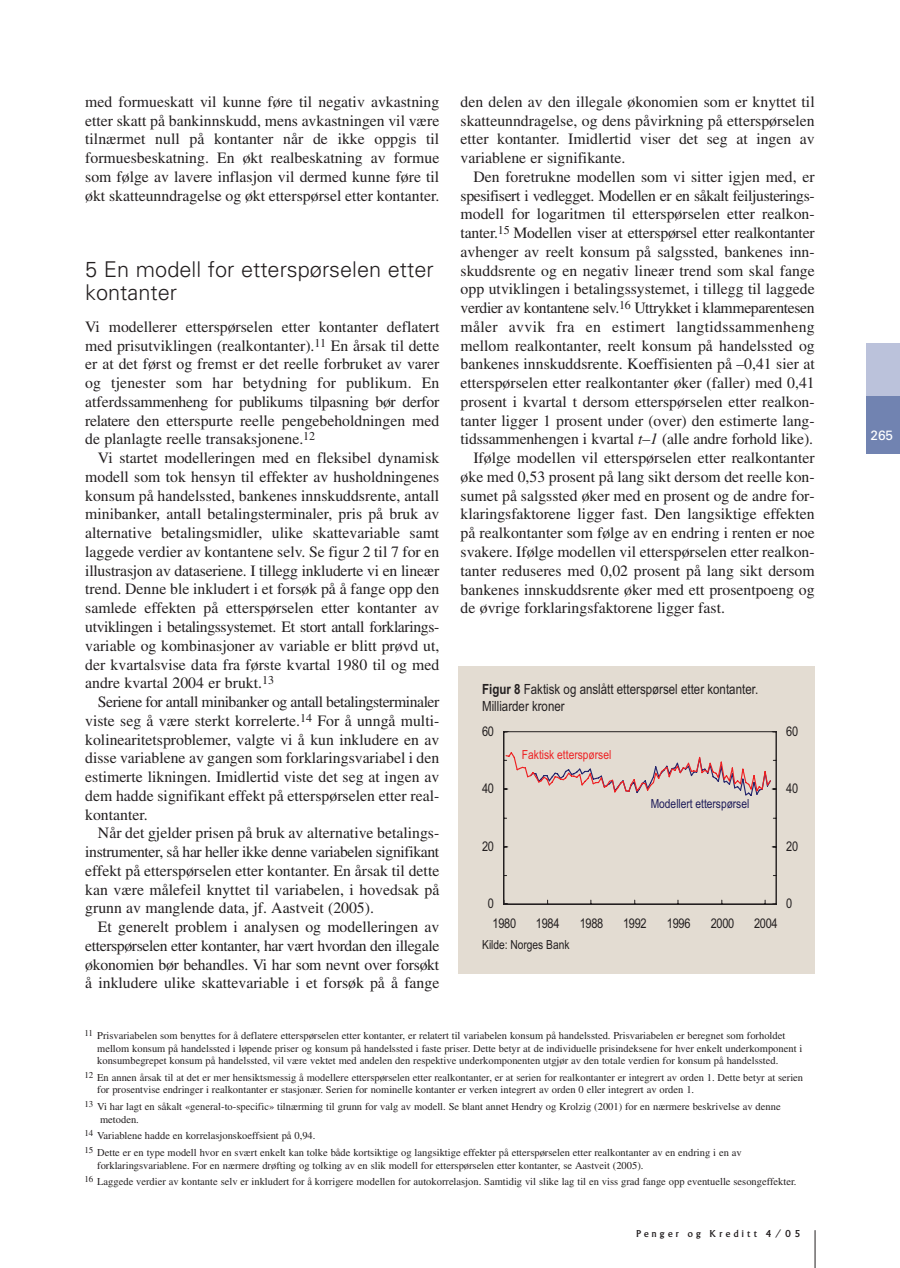
<style>
.page{position:relative;width:900px;height:1268px;background:#fff}
.page>*{position:absolute;margin:0;border:0;box-sizing:border-box;transform-origin:0 0}
.t1{font:300 21.75px/23.2px "Univers";color:#231f20}
.t2{font:15.75px/18.8px "Times";color:#231f20;text-align:justify}
.t3{font:15.75px "Times";letter-spacing:-.025em;color:#231f20}
.t4{font:15.75px "Times";letter-spacing:.02em;color:#231f20}
.t5{font:14.1px/17px "Arial Narrow";color:#231f20}
.t6{font:13.5px "Arial Narrow";letter-spacing:-.02em;color:#231f20}
.t7{font:13.5px "Univers";color:#fff}
.t8{font:12.45px "Arial Narrow";color:#1d1b59}
.t9{font:12.45px "Arial Narrow";color:#ee2123}
.t10{font:12.45px "Arial Narrow";color:#231f20}
.t11{font:10.5px/12.6px "Times";color:#231f20}
.t12{font:10.5px "Albertus";letter-spacing:.31em;color:#231f20}
.s1{font-style:italic}
.s2{font-weight:700}
</style>
<div class="page">
<svg style="left:458px;top:343px;width:442px;height:924px"></svg>
<p class="t2" style="left:85px;top:94px;width:356px">med formueskatt vil kunne føre til negativ avkastning etter skatt på bankinnskudd, mens avkastningen vil være tilnærmet null på kontanter når de ikke oppgis til formuesbeskatning. En økt realbeskatning av formue som følge av lavere inflasjon vil dermed kunne føre til økt skatteunndragelse og økt etterspørsel etter kontanter.</p>
<h1 class="t1" style="left:85px;top:260px;width:350px">5 En modell for etterspørselen etter kontanter</h1>
<p class="t2" style="left:85px;top:319px;width:356px">Vi modellerer etterspørselen etter kontanter deflatert med prisutviklingen (realkontanter).<sup>11</sup> En årsak til dette er at det først og fremst er det reelle forbruket av varer og tjenester som har betydning for publikum. En atferdssammenheng for publikums tilpasning bør derfor relatere den etterspurte reelle pengebeholdningen med de planlagte reelle transaksjonene.<sup>12</sup></p>
<p class="t2" style="left:85px;top:450px;width:356px;text-indent:13px">Vi startet modelleringen med en fleksibel dynamisk modell som tok hensyn til effekter av husholdningenes konsum på handelssted, bankenes innskuddsrente, antall minibanker, antall betalingsterminaler, pris på bruk av alternative betalingsmidler, ulike skattevariable samt laggede verdier av kontantene selv. Se figur 2 til 7 for en illustrasjon av dataseriene. I tillegg inkluderte vi en lineær trend. Denne ble inkludert i et forsøk på å fange opp den samlede effekten på etterspørselen etter kontanter av utviklingen i betalingssystemet. Et stort antall forklarings&shy;variable og kombinasjoner av variable er blitt prøvd ut, der kvartalsvise data fra første kvartal 1980 til og med andre kvartal 2004 er brukt.<sup>13</sup></p>
<p class="t2" style="left:85px;top:694px;width:356px;text-indent:13px">Seriene for antall minibanker og antall betalingsterminaler viste seg å være sterkt korrelerte.<sup>14</sup> For å unngå multi&shy;kolinearitetsproblemer, valgte vi å kun inkludere en av disse variablene av gangen som forklaringsvariabel i den estimerte likningen. Imidlertid viste det seg at ingen av dem hadde signifikant effekt på etterspørselen etter real&shy;kontanter.</p>
<p class="t2" style="left:85px;top:825px;width:356px;text-indent:13px">Når det gjelder prisen på bruk av alternative betalings&shy;instrumenter, så har heller ikke denne variabelen signifikant effekt på etterspørselen etter kontanter. En årsak til dette kan være målefeil knyttet til variabelen, i hovedsak på grunn av manglende data, jf. Aastveit (2005).</p>
<p class="t2" style="left:85px;top:919px;width:356px;text-indent:13px">Et generelt problem i analysen og modelleringen av etterspørselen etter kontanter, har vært hvordan den illegale økonomien bør behandles. Vi har som nevnt over forsøkt å inkludere ulike skattevariable i et forsøk på å fange</p>
<p class="t2" style="left:461px;top:94px;width:356px">den delen av den illegale økonomien som er knyttet til skatteunndragelse, og dens påvirkning på etterspørselen etter kontanter. Imidlertid viser det seg at ingen av variablene er signifikante.</p>
<p class="t2" style="left:473px;top:169px;width:343px">Den foretrukne modellen som vi sitter igjen med, er</p>
<p class="t3" style="left:461px;top:190px;width:356px">spesifisert i vedlegget. Modellen er en såkalt feiljusterings-</p>
<p class="t2" style="left:461px;top:206px;width:356px">modell for logaritmen til etterspørselen etter realkon-</p>
<p class="t2" style="left:461px;top:225px;width:356px">tanter.<sup>15</sup> Modellen viser at etterspørsel etter realkontanter</p>
<p class="t2" style="left:461px;top:244px;width:356px">avhenger av reelt konsum på salgssted, bankenes inn-</p>
<p class="t2" style="left:461px;top:262px;width:356px">skuddsrente og en negativ lineær trend som skal fange</p>
<p class="t2" style="left:461px;top:281px;width:356px">opp utviklingen i betalingssystemet, i tillegg til laggede</p>
<p class="t3" style="left:461px;top:302px;width:356px">verdier av kontantene selv.<sup>16</sup> Uttrykket i klammeparentesen</p>
<p class="t4" style="left:461px;top:321px;width:356px">måler avvik fra en estimert langtidssammenheng</p>
<p class="t2" style="left:461px;top:337px;width:356px">mellom realkontanter, reelt konsum på handelssted og</p>
<p class="t2" style="left:461px;top:356px;width:356px">bankenes innskuddsrente. Koeffisienten på –0,41 sier at</p>
<p class="t2" style="left:461px;top:375px;width:356px">etterspørselen etter realkontanter øker (faller) med 0,41</p>
<p class="t2" style="left:461px;top:394px;width:356px">prosent i kvartal t dersom etterspørselen etter realkon-</p>
<p class="t2" style="left:461px;top:412px;width:356px">tanter ligger 1 prosent under (over) den estimerte lang-</p>
<p class="t2" style="left:461px;top:431px;width:354px">tidssammenhengen i kvartal <span class="s1">t–1</span> (alle andre forhold like).</p>
<p class="t2" style="left:473px;top:450px;width:343px">Ifølge modellen vil etterspørselen etter realkontanter</p>
<p class="t2" style="left:461px;top:469px;width:356px">øke med 0,53 prosent på lang sikt dersom det reelle kon-</p>
<p class="t2" style="left:461px;top:487px;width:356px">sumet på salgssted øker med en prosent og de andre for-</p>
<p class="t2" style="left:461px;top:506px;width:356px">klaringsfaktorene ligger fast. Den langsiktige effekten</p>
<p class="t2" style="left:461px;top:525px;width:356px">på realkontanter som følge av en endring i renten er noe</p>
<p class="t2" style="left:461px;top:544px;width:356px">svakere. Ifølge modellen vil etterspørselen etter realkon-</p>
<p class="t2" style="left:461px;top:562px;width:356px">tanter reduseres med 0,02 prosent på lang sikt dersom</p>
<p class="t2" style="left:461px;top:581px;width:356px">bankenes innskuddsrente øker med ett prosentpoeng og</p>
<p class="t2" style="left:461px;top:600px;width:266px">de øvrige forklaringsfaktorene ligger fast.</p>
<p class="t5" style="left:482px;top:682px;width:278px"><span class="s2">Figur 8</span> Faktisk og anslått etterspørsel etter kontanter.<br>Milliarder kroner</p>
<p class="t6" style="left:482px;top:726px;width:13px">60</p>
<p class="t6" style="left:482px;top:783px;width:13px">40</p>
<p class="t6" style="left:482px;top:841px;width:13px">20</p>
<p class="t9" style="left:522px;top:750px;width:91px">Faktisk etterspørsel</p>
<p class="t8" style="left:651px;top:799px;width:100px">Modellert etterspørsel</p>
<p class="t6" style="left:786px;top:726px;width:13px">60</p>
<p class="t6" style="left:786px;top:783px;width:13px">40</p>
<p class="t6" style="left:786px;top:841px;width:13px">20</p>
<p class="t6" style="left:488px;top:899px;width:8px">0</p>
<p class="t6" style="left:493px;top:919px;width:25px">1980</p>
<p class="t6" style="left:536px;top:919px;width:25px">1984</p>
<p class="t6" style="left:580px;top:919px;width:25px">1988</p>
<p class="t6" style="left:623px;top:919px;width:25px">1992</p>
<p class="t6" style="left:667px;top:919px;width:25px">1996</p>
<p class="t6" style="left:711px;top:919px;width:25px">2000</p>
<p class="t6" style="left:754px;top:919px;width:25px">2004</p>
<p class="t10" style="left:482px;top:940px;width:89px">Kilde: Norges Bank</p>
<p class="t6" style="left:786px;top:899px;width:8px">0</p>
<p class="t11" style="left:97px;top:1030px;width:707px;text-indent:-13px"><sup>11</sup> Prisvariabelen som benyttes for å deflatere etterspørselen etter kontanter, er relatert til variabelen konsum på handelssted. Prisvariabelen er beregnet som forholdet mellom konsum på handelssted i løpende priser og konsum på handelssted i faste priser. Dette betyr at de individuelle prisindeksene for hver enkelt underkomponent i konsumbegrepet konsum på handelssted, vil være vektet med andelen den respektive underkomponenten utgjør av den totale verdien for konsum på handelssted.</p>
<p class="t11" style="left:97px;top:1072px;width:707px;text-indent:-13px"><sup>12</sup> En annen årsak til at det er mer hensiktsmessig å modellere etterspørselen etter realkontanter, er at serien for realkontanter er integrert av orden 1. Dette betyr at serien for prosentvise endringer i realkontanter er stasjonær. Serien for nominelle kontanter er verken integrert av orden 0 eller integrert av orden 1.</p>
<p class="t11" style="left:100px;top:1101px;width:682px;text-indent:-16px"><sup>13</sup> Vi har lagt en såkalt «general-to-specific» tilnærming til grunn for valg av modell. Se blant annet Hendry og Krolzig (2001) for en nærmere beskrivelse av denne metoden.</p>
<p class="t11" style="left:84px;top:1128px;width:659px;line-height:16.6px"><sup>14</sup> Variablene hadde en korrelasjonskoeffsient på 0,94.<br><sup>15</sup> Dette er en type modell hvor en svært enkelt kan tolke både kortsiktige og langsiktige effekter på etterspørselen etter realkontanter av en endring i en av</p>
<p class="t11" style="left:84px;top:1157px;width:714px;line-height:16.6px;text-indent:13px">forklaringsvariablene. For en nærmere drøfting og tolking av en slik modell for etterspørselen etter kontanter, se Aastveit (2005).<br><sup>16</sup> Laggede verdier av kontante selv er inkludert for å korrigere modellen for autokorrelasjon. Samtidig vil slike lag til en viss grad fange opp eventuelle sesongeffekter.</p>
<p class="t12" style="left:636px;top:1230px;width:166px">Penger og Kreditt 4/05</p>
<p class="t7" style="left:871px;top:430px;width:24px">265</p>
</div>
